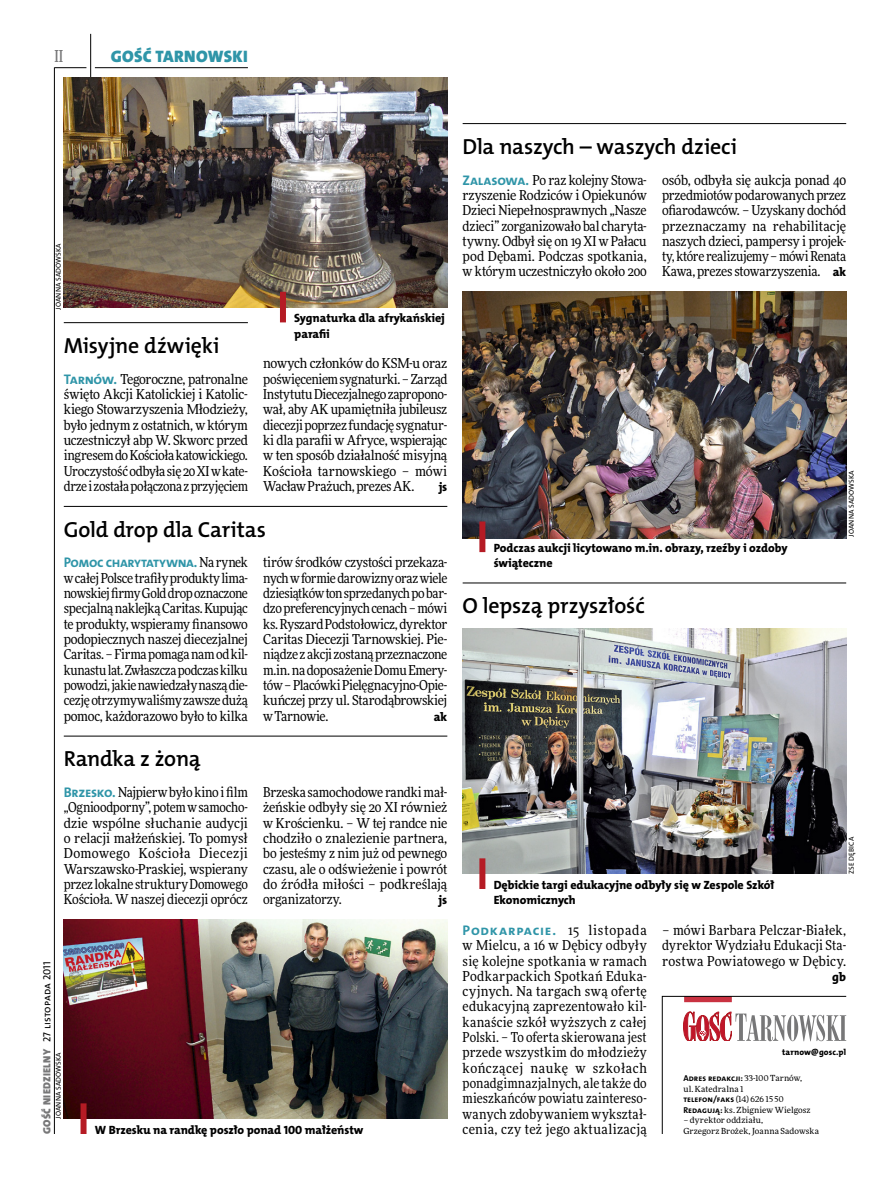
<style>
.page{position:relative;width:893px;height:1191px;background:#fff}
.page>*{position:absolute;margin:0;border:0;box-sizing:border-box;transform-origin:0 0}
.t1{font:21.9px "The Mix HP6 Se Bld";letter-spacing:-.01em;color:#000}
.t2{font:16.65px "The Mix HP9 Blk";letter-spacing:.02em;color:#2f95a8}
.t3{font:500 16.5px "Freeday Narrow";color:#777778;scale:.9 1}
.t4{font:13.95px "The Mix HP7 Bld";letter-spacing:-.03em;color:#2f95a8}
.t5{font:13.95px "The Mix HP7 Bld";letter-spacing:.05em;color:#2f95a8}
.t6{font:13.65px/15.3px "Freeday Narrow News";letter-spacing:-.01em;color:#000;text-align:justify}
.t7{font:12.3px "The Mix HP8 Ex Bld";color:#000}
.t8{font:12px/15.3px "The Mix HP8 Ex Bld";letter-spacing:-.005em;color:#000}
.t9{font:10.5px "The Mix HP5 Plain";color:#000}
.t10{font:8.55px "The Mix HP7 Bld";letter-spacing:.005em;color:#000}
.t11{font:8.55px "The Mix HP8 Ex Bld";letter-spacing:.015em;color:#000}
.t12{font:8.4px/10.5px "Freeday News";letter-spacing:.01em;color:#000}
.t13{font:7.2px "The Mix HP5 Plain";letter-spacing:.005em;color:#000}
.s1{font-family:"The Mix HP7 Bld";font-size:13.95px;color:#2f95a8}
.s2{font-family:"Freeday Narrow News";font-size:13.65px;color:#000}
.s3{font-family:"The Mix HP9 Blk";color:#777778}
.s4{font-family:"The Mix HP8 Ex Bld";font-size:12.3px}
.s5{font-family:"Freeday News";font-size:8.4px}
.s6{font-family:"The Mix HP7 Bld";font-size:8.55px}
</style>
<div class="page">
<hr style="left:54px;top:67px;width:1px;height:1067px;background:#000">
<hr style="left:90px;top:34px;width:1px;height:43px;background:#000">
<hr style="left:54px;top:67px;width:32px;height:1px;background:#000">
<hr style="left:95px;top:67px;width:153px;height:1px;background:#000">
<hr style="left:463px;top:123px;width:383px;height:1px;background:#000">
<hr style="left:463px;top:583px;width:383px;height:1px;background:#000">
<hr style="left:64px;top:736px;width:383px;height:1px;background:#000">
<img style="left:64px;top:77px;width:383px;height:230px">
<img style="left:463px;top:292px;width:383px;height:246px">
<img style="left:64px;top:919px;width:383px;height:199px">
<div style="left:280px;top:292px;width:6px;height:30px;background:#b51b24"></div>
<div style="left:479px;top:521px;width:6px;height:31px;background:#b51b24"></div>
<div style="left:81px;top:1103px;width:6px;height:31px;background:#b51b24"></div>
<hr style="left:64px;top:322px;width:184px;height:1px;background:#000">
<svg style="left:662px;top:996px;width:185px;height:138px"></svg>
<hr style="left:64px;top:506px;width:383px;height:1px;background:#000">
<img style="left:463px;top:628px;width:383px;height:245px">
<div style="left:479px;top:858px;width:6px;height:31px;background:#b51b24"></div>
<p class="t3" style="left:54px;top:46px;width:11px">II</p>
<p class="t2" style="left:111px;top:46px;width:138px">GOŚĆ TARNOWSKI</p>
<p class="t13" style="left:54px;top:310px;width:67px;rotate:-90deg">Joanna Sadowska</p>
<h1 class="t1" style="left:64px;top:331px;width:157px">Misyjne dźwięki</h1>
<p class="t6" style="left:64px;top:371px;width:186px"><span class="s1">Tarnów.</span> Tegoroczne, patronalne święto Akcji Katolickiej i Katolic&shy;kiego Stowarzyszenia Młodzieży, było jednym z ostatnich, w którym uczestniczył abp W. Skworc przed ingresem do Kościoła katowickiego.<br>Uroczystość odbyła się 20 XI w kate&shy;drze i została połączona z przyjęciem</p>
<p class="t8" style="left:294px;top:311px;width:152px">Sygnaturka dla afrykańskiej parafii</p>
<p class="t6" style="left:263px;top:356px;width:186px">nowych członków do KSM-u oraz poświęceniem sygnaturki. – Zarząd Instytutu Diecezjalnego zapropono&shy;wał, aby AK upamiętniła jubileusz diecezji poprzez fundację sygnatur&shy;ki dla parafii w Afryce, wspierając w ten sposób działalność misyjną Kościoła tarnowskiego – mówi Wacław Prażuch, prezes AK.</p>
<p class="t7" style="left:439px;top:479px;width:10px">js</p>
<h1 class="t1" style="left:64px;top:515px;width:204px">Gold drop dla Caritas</h1>
<p class="t4" style="left:64px;top:554px;width:186px">Pomoc charytatywna. <span class="s2">Na rynek</span></p>
<p class="t6" style="left:64px;top:570px;width:186px">w całej Polsce trafiły produkty lima&shy;nowskiej firmy Gold drop oznaczone specjalną naklejką Caritas. Kupując te produkty, wspieramy finansowo podopiecznych naszej diecezjalnej Caritas. – Firma pomaga nam od kil&shy;kunastu lat. Zwłaszcza podczas kilku powodzi, jakie nawiedzały naszą die&shy;cezję otrzymywaliśmy zawsze dużą pomoc, każdorazowo było to kilka</p>
<p class="t6" style="left:263px;top:555px;width:186px">tirów środków czystości przekaza&shy;nych w formie darowizny oraz wiele dziesiątków ton sprzedanych po bar&shy;dzo preferencyjnych cenach – mówi ks. Ryszard Podstołowicz, dyrektor Caritas Diecezji Tarnowskiej. Pie&shy;niądze z akcji zostaną przeznaczone m.in. na doposażenie Domu Emery&shy;tów – Placówki Pielęgnacyjno-Opie&shy;kuńczej przy ul. Starodąbrowskiej w Tarnowie.</p>
<p class="t7" style="left:434px;top:708px;width:15px">ak</p>
<h1 class="t1" style="left:64px;top:745px;width:138px">Randka z żoną</h1>
<p class="t6" style="left:64px;top:784px;width:186px"><span class="s1">Brzesko.</span> Najpierw było kino i film „Ognioodporny”, potem w samocho&shy;dzie wspólne słuchanie audycji o relacji małżeńskiej. To pomysł Domowego Kościoła Diecezji Warszawsko-Praskiej, wspierany przez lokalne struktury Domowego Kościoła. W naszej diecezji oprócz</p>
<p class="t6" style="left:263px;top:784px;width:186px">Brzeska samochodowe randki mał&shy;żeńskie odbyły się 20 XI również w Krościenku. – W tej randce nie chodziło o znalezienie partnera, bo jesteśmy z nim już od pewnego czasu, ale o odświeżenie i powrót do źródła miłości – podkreślają organizatorzy.</p>
<p class="t7" style="left:439px;top:892px;width:10px">js</p>
<p class="t9" style="left:40px;top:1134px;width:174px;rotate:-90deg"><span class="s3">GOŚĆ NIEDZIELNY</span> 27 listopada 2011</p>
<p class="t13" style="left:54px;top:1118px;width:67px;rotate:-90deg">Joanna Sadowska</p>
<p class="t8" style="left:95px;top:1122px;width:270px">W Brzesku na randkę poszło ponad 100 małżeństw</p>
<h1 class="t1" style="left:463px;top:132px;width:276px">Dla naszych – waszych dzieci</h1>
<p class="t6" style="left:463px;top:172px;width:186px"><span class="s1">Zalasowa.</span> Po raz kolejny Stowa&shy;rzyszenie Rodziców i Opiekunów Dzieci Niepełnosprawnych „Nasze dzieci” zorganizowało bal charyta&shy;tywny. Odbył się on 19 XI w Pałacu pod Dębami. Podczas spotkania, w którym uczestniczyło około 200</p>
<p class="t6" style="left:662px;top:172px;width:186px">osób, odbyła się aukcja ponad 40 przedmiotów podarowanych przez ofiarodawców. – Uzyskany dochód przeznaczamy na rehabilitację naszych dzieci, pampersy i projek&shy;ty, które realizujemy – mówi Renata Kawa, prezes stowarzyszenia. <span class="s4">ak</span></p>
<p class="t8" style="left:494px;top:540px;width:295px">Podczas aukcji licytowano m.in. obrazy, rzeźby i ozdoby świąteczne</p>
<h1 class="t1" style="left:463px;top:592px;width:184px">O lepszą przyszłość</h1>
<p class="t13" style="left:847px;top:537px;width:67px;rotate:-90deg">Joanna Sadowska</p>
<p class="t8" style="left:494px;top:877px;width:283px">Dębickie targi edukacyjne odbyły się w Zespole Szkół<br>Ekonomicznych</p>
<p class="t13" style="left:847px;top:873px;width:38px;rotate:-90deg">ZSE Dębica</p>
<p class="t5" style="left:463px;top:921px;width:186px">Podkarpacie. <span class="s2">15 listopada</span></p>
<p class="t6" style="left:463px;top:937px;width:186px">w Mielcu, a 16 w Dębicy odbyły się kolejne spotkania w ramach Podkarpackich Spotkań Eduka&shy;cyjnych. Na targach swą ofertę edukacyjną zaprezentowało kil&shy;kanaście szkół wyższych z całej Polski. – To oferta skierowana jest przede wszystkim do młodzieży kończącej naukę w szkołach ponadgimnazjalnych, ale także do mieszkańców powiatu zaintereso&shy;wanych zdobywaniem wykształ&shy;cenia, czy też jego aktualizacją</p>
<p class="t6" style="left:662px;top:922px;width:186px">– mówi Barbara Pelczar-Białek, dyrektor Wydziału Edukacji Sta&shy;rostwa Powiatowego w Dębicy.</p>
<p class="t7" style="left:832px;top:968px;width:15px">gb</p>
<p class="t11" style="left:782px;top:1046px;width:66px">tarnow@gosc.pl</p>
<p class="t10" style="left:683px;top:1073px;width:120px">Adres redakcji: <span class="s5">33-100 Tarnów,</span></p>
<p class="t12" style="left:683px;top:1083px;width:62px">ul. Katedralna 1</p>
<p class="t10" style="left:683px;top:1094px;width:102px">telefon/faks <span class="s5">(14) 626 15 50</span></p>
<p class="t12" style="left:683px;top:1104px;width:129px"><span class="s6">Redagują:</span> ks. Zbigniew Wielgosz</p>
<p class="t12" style="left:683px;top:1115px;width:137px">– dyrektor oddziału,<br>Grzegorz Brożek, Joanna Sadowska</p>
</div>
